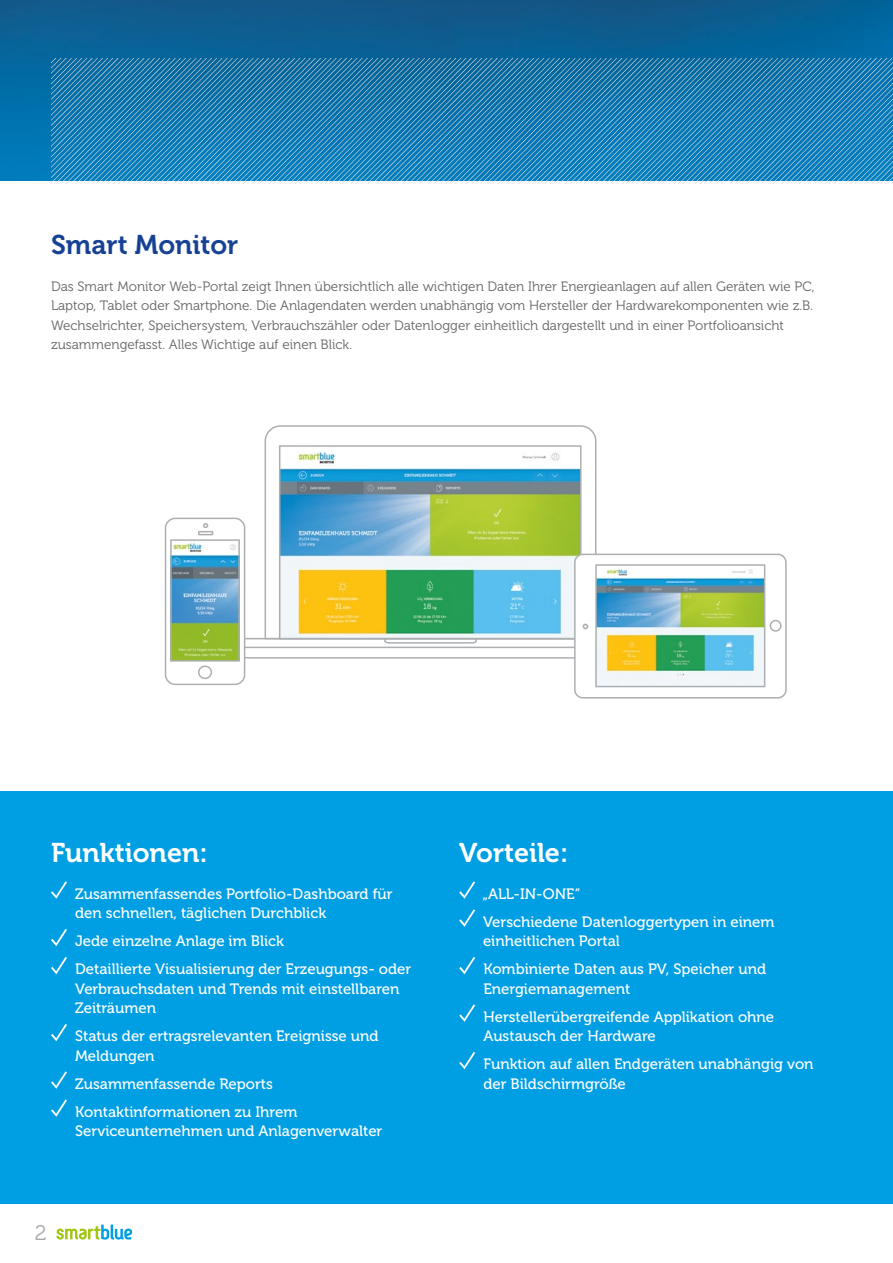
<style>
.page{position:relative;width:893px;height:1263px;background:#fff}
.page>*{position:absolute;margin:0;border:0;box-sizing:border-box;transform-origin:0 0}
.t1{font:27px "Museo 700";color:#fff}
.t2{font:27px "Museo 700";color:#164194}
.t3{font:21px "Museo 300";color:#a8a8a7}
.t4{font:15px/28px "Museo 500";color:#fff}
.t5{font:13.5px/19.5px "Museo 300";color:#646363}
</style>
<div class="page">
<img style="left:0;top:0;width:893px;height:180px">
<img style="left:52px;top:58px;width:841px;height:126px">
<svg style="left:56px;top:1224px;width:76px;height:15px"></svg>
<div style="left:0;top:791px;width:893px;height:412px;background:#009fe3"></div>
<svg style="left:51px;top:881px;width:16px;height:18px"></svg>
<svg style="left:51px;top:929px;width:16px;height:17px"></svg>
<svg style="left:51px;top:957px;width:16px;height:17px"></svg>
<svg style="left:51px;top:1024px;width:16px;height:17px"></svg>
<svg style="left:51px;top:1071px;width:16px;height:18px"></svg>
<svg style="left:51px;top:1099px;width:16px;height:18px"></svg>
<svg style="left:459px;top:881px;width:16px;height:18px"></svg>
<svg style="left:459px;top:909px;width:16px;height:18px"></svg>
<svg style="left:459px;top:957px;width:16px;height:17px"></svg>
<svg style="left:459px;top:1004px;width:16px;height:18px"></svg>
<svg style="left:459px;top:1052px;width:16px;height:17px"></svg>
<svg style="left:264px;top:425px;width:333px;height:212px"></svg>
<img style="left:282px;top:448px;width:297px;height:188px">
<div style="left:279px;top:445px;width:303px;height:194px;border:2px solid #acafb2"></div>
<svg style="left:245px;top:637px;width:329px;height:22px"></svg>
<div style="left:165px;top:518px;width:80px;height:167px;border:2px solid #acafb2;border-radius:10px"></div>
<img style="left:173px;top:543px;width:64px;height:116px">
<div style="left:170px;top:539px;width:70px;height:123px;border:2px solid #acafb2"></div>
<svg style="left:197px;top:523px;width:17px;height:156px"></svg>
<div style="left:575px;top:554px;width:211px;height:144px;background:#fff;border-radius:8px"></div>
<div style="left:574px;top:554px;width:213px;height:144px;border:2px solid #acafb2;border-radius:8px"></div>
<img style="left:598px;top:569px;width:164px;height:115px">
<div style="left:595px;top:564px;width:170px;height:123px;border:2px solid #acafb2"></div>
<svg style="left:583px;top:624px;width:5px;height:5px"></svg>
<div style="left:770px;top:620px;width:12px;height:12px;border:2px solid #acafb2;border-radius:50%"></div>
<h1 class="t2" style="left:51px;top:230px;width:189px">Smart Monitor</h1>
<p class="t5" style="left:51px;top:277px;width:765px">Das Smart Monitor Web-Portal zeigt Ihnen übersichtlich alle wichtigen Daten Ihrer Energieanlagen auf allen Geräten wie PC, Laptop, Tablet oder Smartphone. Die Anlagendaten werden unabhängig vom Hersteller der Hardwarekomponenten wie z.B.<br>Wechselrichter, Speichersystem, Verbrauchszähler oder Datenlogger einheitlich dargestellt und in einer Portfolioansicht zusammengefasst. Alles Wichtige auf einen Blick.</p>
<h1 class="t1" style="left:51px;top:838px;width:158px">Funktionen:</h1>
<p class="t4" style="left:75px;top:884px;width:319px;line-height:19.5px">Zusammenfassendes Portfolio-Dashboard für den schnellen, täglichen Durchblick</p>
<p class="t4" style="left:75px;top:927px;width:338px">Jede einzelne Anlage im Blick<br>Detaillierte Visualisierung der Erzeugungs- oder</p>
<p class="t4" style="left:75px;top:979px;width:326px;line-height:19.5px">Verbrauchsdaten und Trends mit einstellbaren<br>Zeiträumen</p>
<p class="t4" style="left:75px;top:1026px;width:305px;line-height:19.5px">Status der ertragsrelevanten Ereignisse und<br>Meldungen</p>
<p class="t4" style="left:75px;top:1070px;width:224px">Zusammenfassende Reports<br>Kontaktinformationen zu Ihrem</p>
<p class="t4" style="left:75px;top:1117px;width:309px">Serviceunternehmen und Anlagenverwalter</p>
<h2 class="t3" style="left:35px;top:1221px;width:13px">2</h2>
<h1 class="t1" style="left:459px;top:838px;width:111px">Vorteile:</h1>
<p class="t4" style="left:483px;top:880px;width:294px">„ALL-IN-ONE“<br>Verschiedene Datenloggertypen in einem</p>
<p class="t4" style="left:483px;top:927px;width:285px">einheitlichen Portal<br>Kombinierte Daten aus PV, Speicher und</p>
<p class="t4" style="left:483px;top:975px;width:292px">Energiemanagement<br>Herstellerübergreifende Applikation ohne</p>
<p class="t4" style="left:483px;top:1022px;width:332px">Austausch der Hardware<br>Funktion auf allen Endgeräten unabhängig von</p>
<p class="t4" style="left:483px;top:1070px;width:144px">der Bildschirmgröße</p>
</div>
